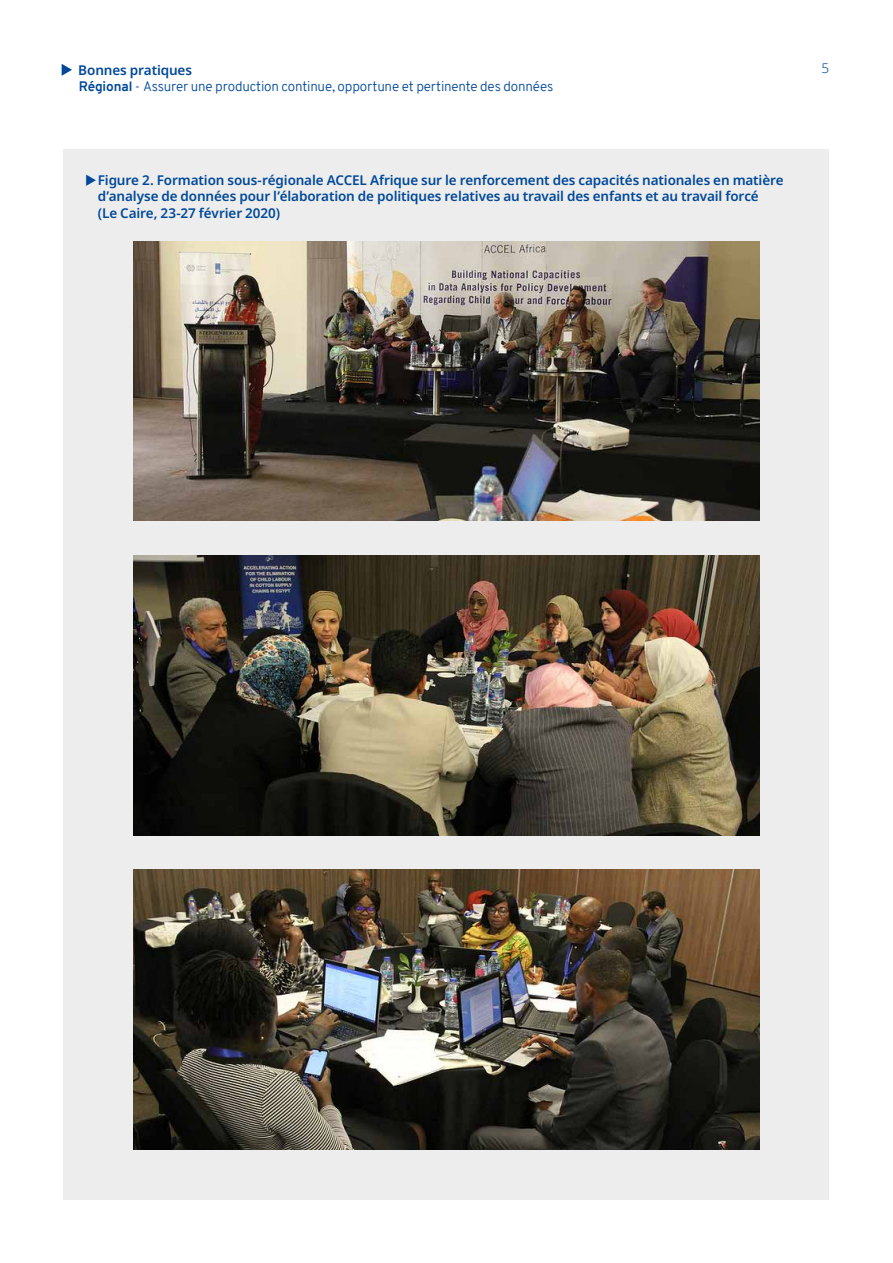
<style>
.page{position:relative;width:893px;height:1263px;background:#fff}
.page>*{position:absolute;margin:0;border:0;box-sizing:border-box;transform-origin:0 0}
.t1{font:600 13.5px/16.5px "Noto Sans";letter-spacing:-.01em;color:#00489a}
.t2{font:300 13.5px "Overpass";letter-spacing:-.01em;color:#00489a}
.t3{font:300 13.5px "Noto Sans";color:#00489a}
.s1{font-weight:700}
</style>
<div class="page">
<svg style="left:62px;top:64px;width:10px;height:12px"></svg>
<div style="left:64px;top:149px;width:765px;height:1050px;background:#ededed"></div>
<img style="left:134px;top:241px;width:625px;height:280px">
<img style="left:134px;top:555px;width:625px;height:280px">
<img style="left:134px;top:870px;width:625px;height:279px">
<p class="t1" style="left:78px;top:62px;width:115px">Bonnes pratiques</p>
<p class="t2" style="left:79px;top:77px;width:476px"><span class="s1">Régional</span> - Assurer une production continue, opportune et pertinente des données</p>
<p class="t1" style="left:98px;top:172px;width:687px">Figure 2. Formation sous-régionale ACCEL Afrique sur le renforcement des capacités nationales en matière d’analyse de données pour l’élaboration de politiques relatives au travail des enfants et au travail forcé<br>(Le Caire, 23-27 février 2020)</p>
<p class="t3" style="left:821px;top:59px;width:9px">5</p>
</div>
